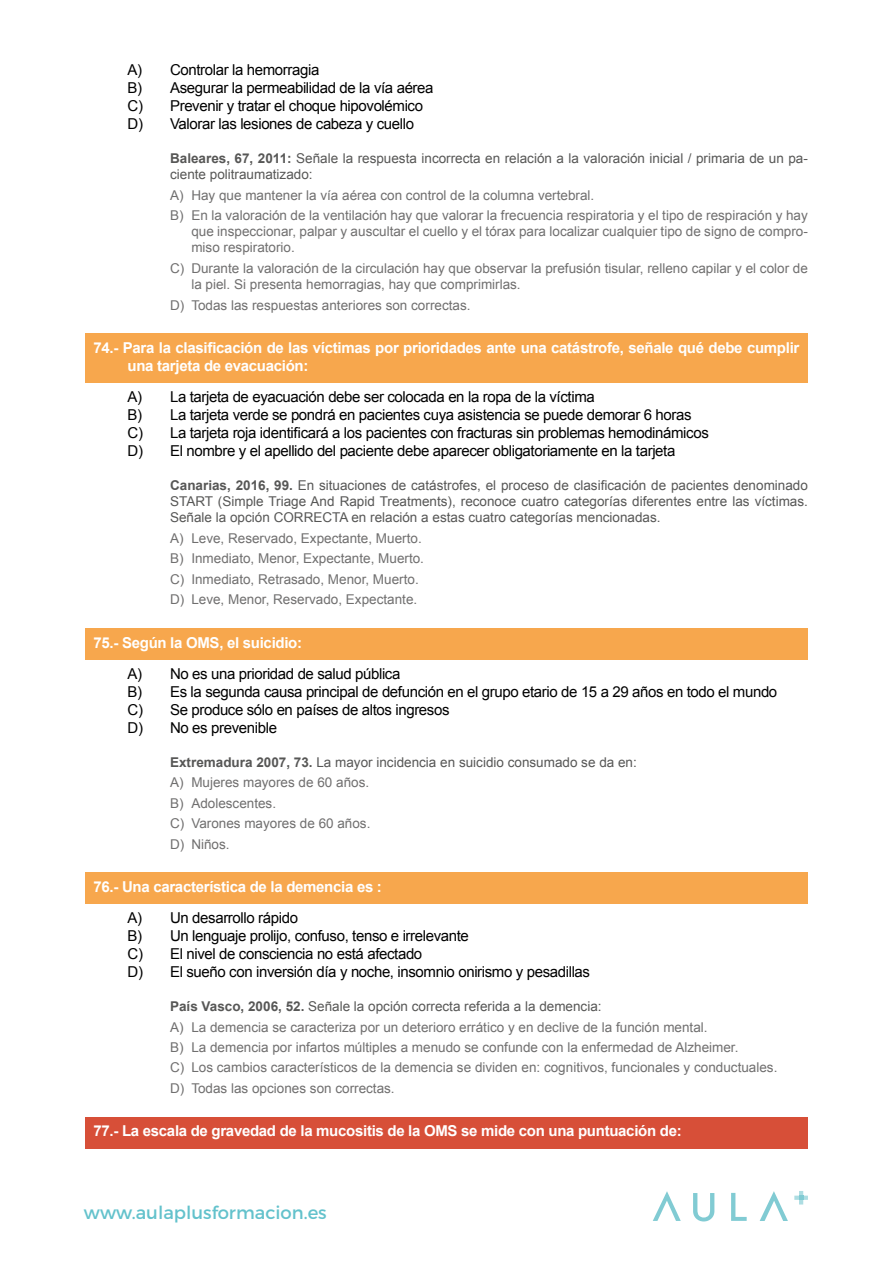
<style>
.page{position:relative;width:893px;height:1263px;background:#fff}
.page>*{position:absolute;margin:0;border:0;box-sizing:border-box;transform-origin:0 0}
.t1{font:18px "Trueno Rg";color:#63c2cc}
.t2{font:15px/18px "Arial";letter-spacing:-.025em;color:#000}
.t3{font:700 15px/18px "Arial";letter-spacing:-.02em;color:#fff}
.t4{font:13.5px/20.4px "Arial";color:#706f6f}
.t5{font:13.5px/16.2px "Arial";color:#575756}
.s1{font-weight:700}
.s2{font-weight:700;color:#575756}
.s3{color:#575756}
</style>
<div class="page">
<svg style="left:693px;top:1193px;width:21px;height:28px"></svg>
<svg style="left:731px;top:1193px;width:16px;height:28px"></svg>
<svg style="left:653px;top:1191px;width:28px;height:30px"></svg>
<svg style="left:760px;top:1191px;width:28px;height:30px"></svg>
<svg style="left:794px;top:1191px;width:14px;height:13px"></svg>
<div style="left:85px;top:334px;width:723px;height:49px;background:#f7a74d"></div>
<div style="left:85px;top:628px;width:723px;height:31px;background:#f7a74d"></div>
<div style="left:85px;top:873px;width:723px;height:31px;background:#f7a74d"></div>
<div style="left:85px;top:1117px;width:723px;height:31px;background:#d74f38"></div>
<p class="t2" style="left:128px;top:61px;width:307px">A) Controlar la hemorragia<br>B) Asegurar la permeabilidad de la vía aérea C) Prevenir y tratar el choque hipovolémico D) Valorar las lesiones de cabeza y cuello</p>
<p class="t5" style="left:170px;top:150px;width:639px"><span class="s1">Baleares, 67, 2011:</span> Señale la respuesta incorrecta en relación a la valoración inicial / primaria de un pa&shy;ciente politraumatizado:</p>
<p class="t4" style="left:170px;top:185px;width:639px">A) Hay que mantener la vía aérea con control de la columna vertebral.<br>B) En la valoración de la ventilación hay que valorar la frecuencia respiratoria y el tipo de respiración y hay</p>
<p class="t4" style="left:191px;top:224px;width:618px;line-height:16.2px">que inspeccionar, palpar y auscultar el cuello y el tórax para localizar cualquier tipo de signo de compro&shy;miso respiratorio.</p>
<p class="t4" style="left:191px;top:260px;width:618px;line-height:16.2px;text-indent:-21px">C) Durante la valoración de la circulación hay que observar la prefusión tisular, relleno capilar y el color de la piel. Si presenta hemorragias, hay que comprimirlas.</p>
<p class="t4" style="left:170px;top:295px;width:302px">D) Todas las respuestas anteriores son correctas.</p>
<p class="t3" style="left:128px;top:339px;width:673px;text-indent:-34px">74.- Para la clasificación de las víctimas por prioridades ante una catástrofe, señale qué debe cumplir una tarjeta de evacuación:</p>
<p class="t2" style="left:128px;top:388px;width:583px">A) La tarjeta de eyacuación debe ser colocada en la ropa de la víctima<br>B) La tarjeta verde se pondrá en pacientes cuya asistencia se puede demorar 6 horas C) La tarjeta roja identificará a los pacientes con fracturas sin problemas hemodinámicos D) El nombre y el apellido del paciente debe aparecer obligatoriamente en la tarjeta</p>
<p class="t5" style="left:170px;top:477px;width:639px;text-align:justify"><span class="s1">Canarias, 2016, 99.</span> En situaciones de catástrofes, el proceso de clasificación de pacientes denominado START (Simple Triage And Rapid Treatments), reconoce cuatro categorías diferentes entre las víctimas.<br>Señale la opción CORRECTA en relación a estas cuatro categorías mencionadas.</p>
<p class="t4" style="left:170px;top:528px;width:255px">A) Leve, Reservado, Expectante, Muerto.<br>B) Inmediato, Menor, Expectante, Muerto.<br>C) Inmediato, Retrasado, Menor, Muerto.<br>D) Leve, Menor, Reservado, Expectante.</p>
<p class="t3" style="left:94px;top:634px;width:210px">75.- Según la OMS, el suicidio:</p>
<p class="t2" style="left:128px;top:664px;width:651px">A) No es una prioridad de salud pública<br>B) Es la segunda causa principal de defunción en el grupo etario de 15 a 29 años en todo el mundo C) Se produce sólo en países de altos ingresos<br>D) No es prevenible</p>
<p class="t4" style="left:170px;top:752px;width:468px"><span class="s2">Extremadura 2007, 73.</span> <span class="s3">La mayor incidencia en suicidio consumado se da en:<br></span>A) Mujeres mayores de 60 años.<br>B) Adolescentes.<br>C) Varones mayores de 60 años.<br>D) Niños.</p>
<p class="t3" style="left:94px;top:878px;width:290px">76.- Una característica de la demencia es :</p>
<p class="t2" style="left:128px;top:909px;width:464px">A) Un desarrollo rápido<br>B) Un lenguaje prolijo, confuso, tenso e irrelevante<br>C) El nivel de consciencia no está afectado<br>D) El sueño con inversión día y noche, insomnio onirismo y pesadillas</p>
<p class="t4" style="left:170px;top:996px;width:609px"><span class="s2">País Vasco, 2006, 52.</span> <span class="s3">Señale la opción correcta referida a la demencia:<br></span>A) La demencia se caracteriza por un deterioro errático y en declive de la función mental.<br>B) La demencia por infartos múltiples a menudo se confunde con la enfermedad de Alzheimer.<br>C) Los cambios característicos de la demencia se dividen en: cognitivos, funcionales y conductuales.<br>D) Todas las opciones son correctas.</p>
<p class="t3" style="left:94px;top:1122px;width:590px">77.- La escala de gravedad de la mucositis de la OMS se mide con una puntuación de:</p>
<h1 class="t1" style="left:84px;top:1201px;width:244px">www.aulaplusformacion.es</h1>
</div>
